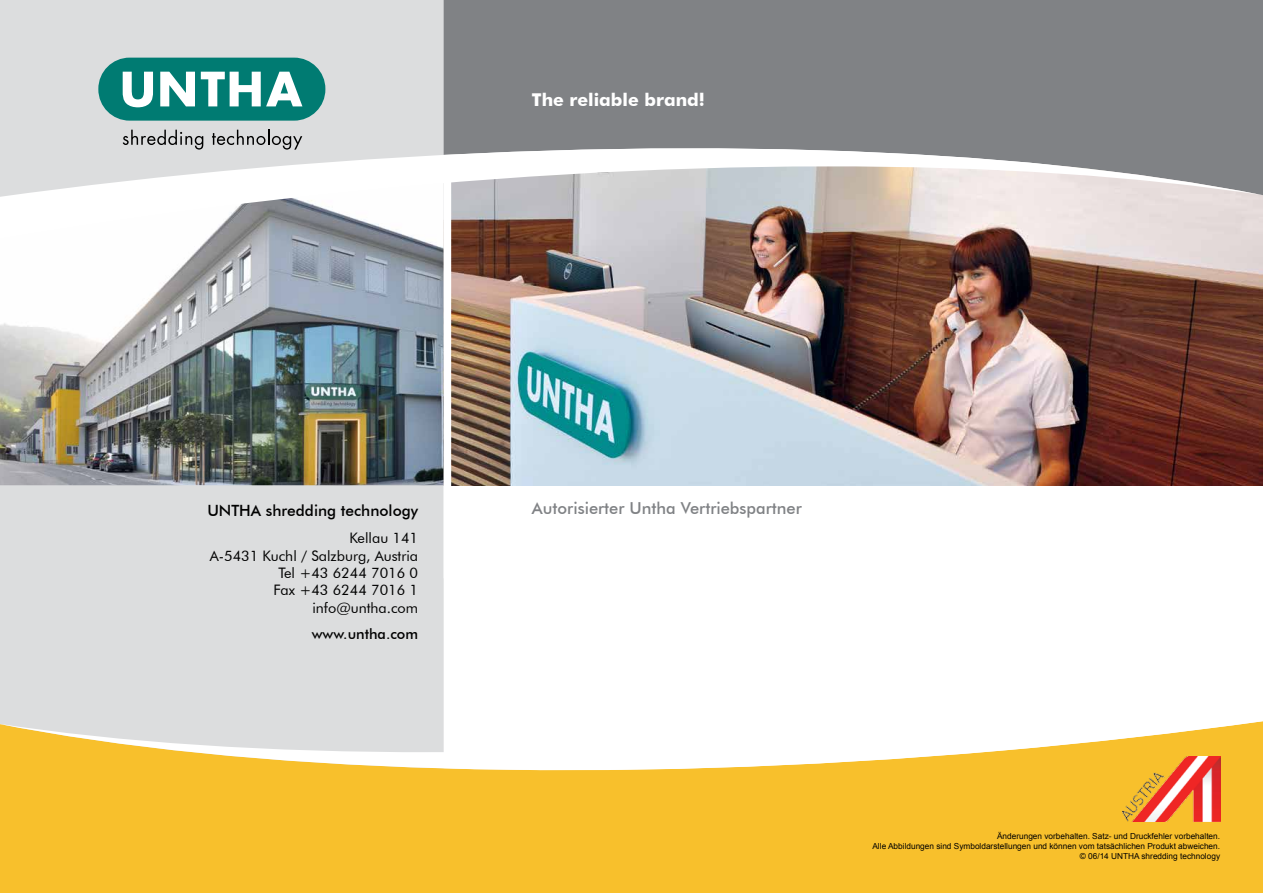
<style>
.page{position:relative;width:1263px;height:893px;background:#fff}
.page>*{position:absolute;margin:0;border:0;box-sizing:border-box;transform-origin:0 0}
.t1{font:700 17.7px "Futura BT";color:#fff}
.t2{font:500 16.5px "Futura BT";color:#808285}
.t3{font:500 15.45px "Futura BT";color:#000}
.t4{font:14.55px/17.4px "Futura BT";color:#000;text-align:right}
.t5{font:500 14.55px "Futura BT";color:#000}
.t6{font:8.25px/9.9px "Arial";color:#000;text-align:right}
</style>
<div class="page">
<img style="left:451px;top:239px;width:812px;height:246px">
<div style="left:444px;top:0;width:819px;height:133px;background:#808285"></div>
<div style="left:0;top:0;width:444px;height:679px;background:#dcddde"></div>
<img style="left:0;top:239px;width:444px;height:246px">
<div style="left:0;top:785px;width:1263px;height:108px;background:#f8c02c"></div>
<svg style="left:0;top:133px;width:1263px;height:106px"></svg>
<svg style="left:0;top:679px;width:1263px;height:106px"></svg>
<div style="left:98px;top:58px;width:227px;height:63px;background:#007b72;border-radius:31px"></div>
<svg style="left:123px;top:72px;width:30px;height:35px"></svg>
<svg style="left:160px;top:72px;width:35px;height:34px"></svg>
<svg style="left:201px;top:72px;width:101px;height:34px"></svg>
<svg style="left:123px;top:130px;width:80px;height:20px;background:#b1b2b3"></svg>
<svg style="left:212px;top:130px;width:90px;height:20px;background:#b2b3b4"></svg>
<img style="left:1122px;top:757px;width:98px;height:64px">
<h1 class="t1" style="left:532px;top:89px;width:174px">The reliable brand!</h1>
<h3 class="t3" style="left:207px;top:501px;width:212px">UNTHA shredding technology</h3>
<h3 class="t4" style="left:210px;top:529px;width:210px">Kellau 141<br>A-5431 Kuchl / Salzburg, Austria<br>Tel +43 6244 7016 0<br>Fax +43 6244 7016 1 info@untha.com</h3>
<h3 class="t5" style="left:312px;top:625px;width:108px">www.untha.com</h3>
<h2 class="t2" style="left:532px;top:498px;width:272px">Autorisierter Untha Vertriebspartner</h2>
<p class="t6" style="left:872px;top:832px;width:349px">Änderungen vorbehalten. Satz- und Druckfehler vorbehalten.<br>Alle Abbildungen sind Symboldarstellungen und können vom tatsächlichen Produkt abweichen. © 06/14 UNTHA shredding technology</p>
</div>
